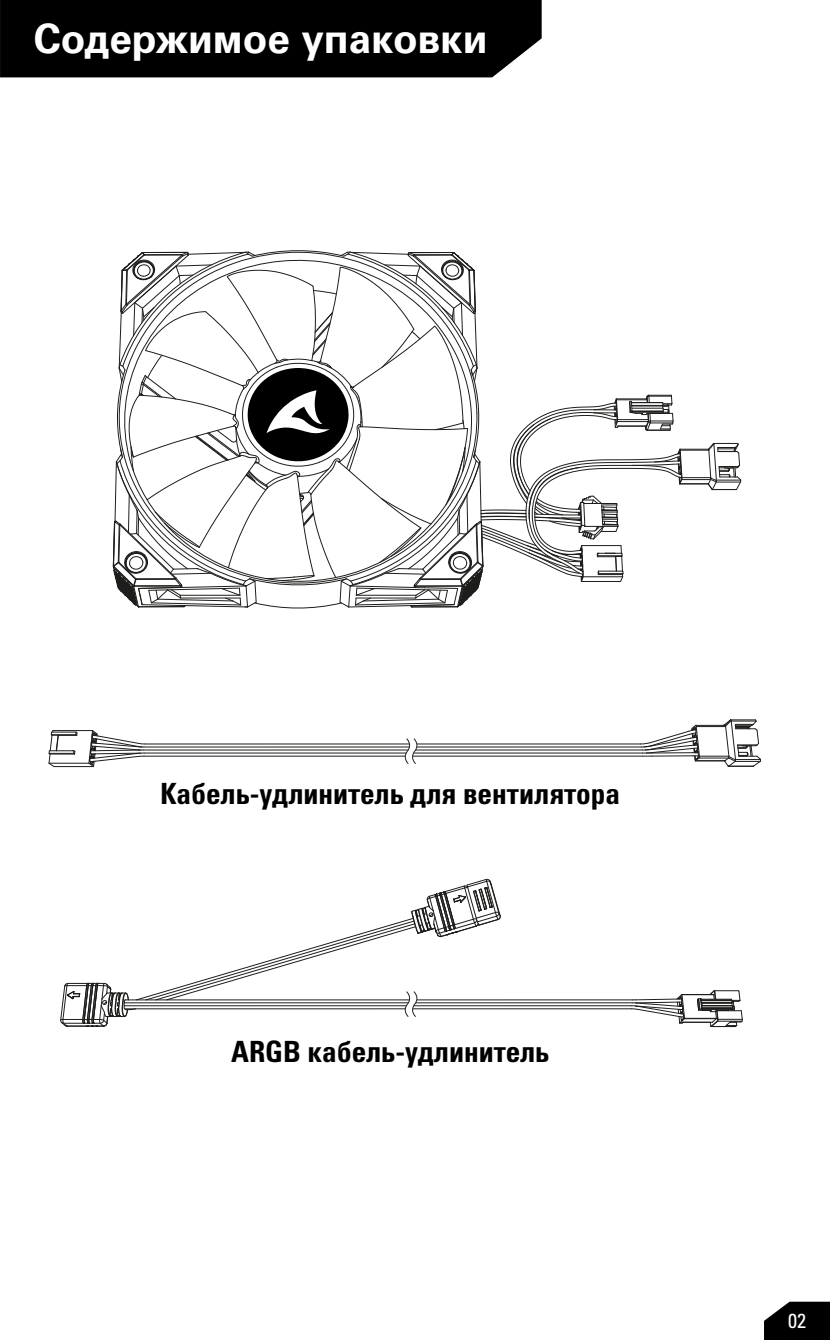
<style>
.page{position:relative;width:830px;height:1340px;background:#fff}
.page>*{position:absolute;margin:0;border:0;box-sizing:border-box;transform-origin:0 0}
.t1{font:700 40.5px "Univers LTCYR 65";color:#fff}
.t2{font:29.25px "Univers LTCYR 67 Bold Cond";color:#000}
.t3{font:condensed 20.25px "Univers LTCYR 57";color:#fff}
</style>
<div class="page">
<svg style="left:112px;top:250px;width:629px;height:359px"></svg>
<hr style="left:54px;top:766px;width:39px;height:1px;background:#1d1d1b">
<hr style="left:53px;top:730px;width:39px;height:1px;background:#1d1d1b">
<hr style="left:49px;top:762px;width:40px;height:1px;background:#1d1d1b">
<svg style="left:48px;top:730px;width:30px;height:37px"></svg>
<svg style="left:88px;top:719px;width:673px;height:48px"></svg>
<svg style="left:60px;top:878px;width:682px;height:149px"></svg>
<div style="left:0;top:0;width:541px;height:77px;background:#000"></div>
<svg style="left:764px;top:1301px;width:65px;height:38px;background:#1e1e1e"></svg>
<p class="t1" style="left:34px;top:11px;width:455px">Содержимое упаковки</p>
<p class="t2" style="left:160px;top:775px;width:461px">Кабель-удлинитель для вентилятора</p>
<p class="t2" style="left:231px;top:1033px;width:319px">ARGB кабель-удлинитель</p>
<p class="t3" style="left:787px;top:1308px;width:19px">02</p>
</div>
